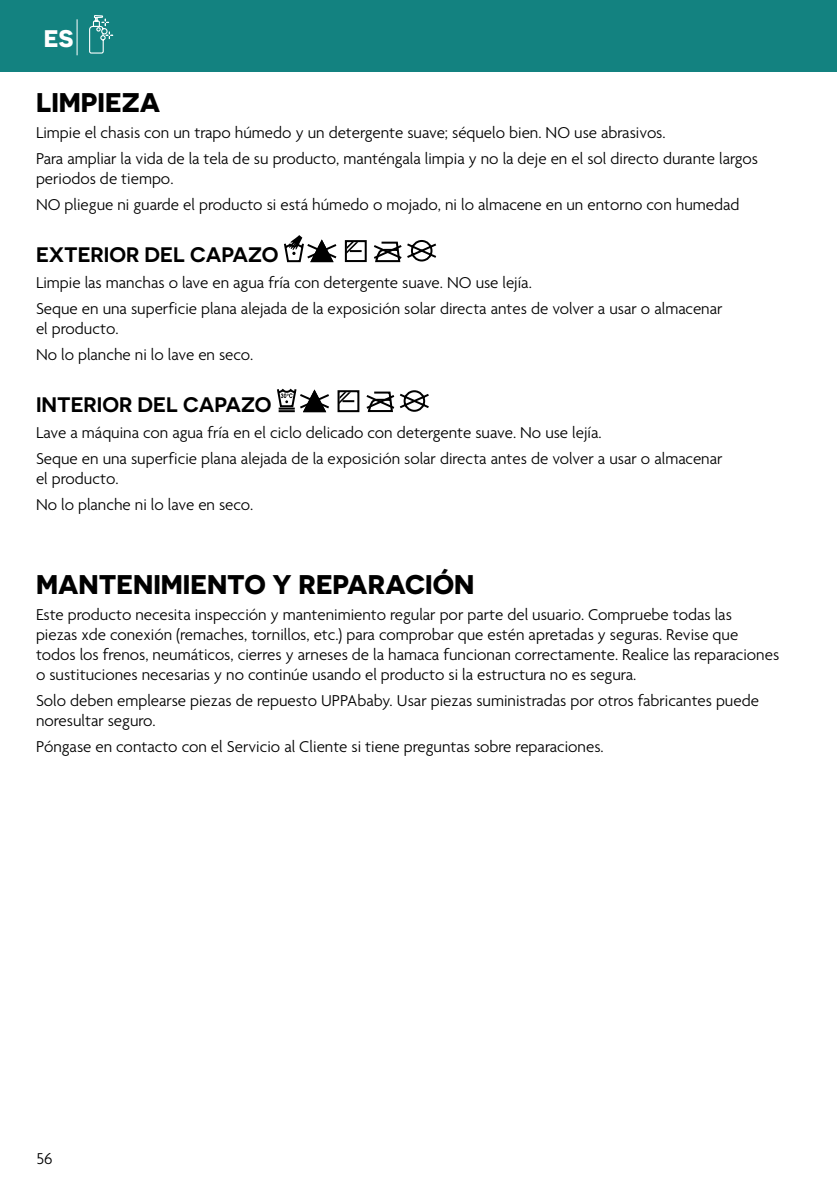
<style>
.page{position:relative;width:837px;height:1188px;background:#fff}
.page>*{position:absolute;margin:0;border:0;box-sizing:border-box;transform-origin:0 0}
.t1{font:700 27px "Novecentosanswide";color:#000}
.t2{font:600 21px "Novecentosanswide";color:#000}
.t3{font:300 17px/20px "Agenda";color:#000}
</style>
<div class="page">
<div style="left:0;top:0;width:837px;height:72px;background:#138280"></div>
<svg style="left:89px;top:15px;width:25px;height:39px"></svg>
<hr style="left:77px;top:19px;width:1px;height:36px;background:#fff">
<svg style="left:284px;top:235px;width:153px;height:28px"></svg>
<div style="left:345px;top:240px;width:22px;height:22px;border:2px solid #000"></div>
<svg style="left:277px;top:388px;width:152px;height:25px"></svg>
<div style="left:338px;top:390px;width:21px;height:22px;border:2px solid #000"></div>
<h3 class="t1" style="left:36px;top:86px;width:126px">LIMPIEZA</h3>
<p class="t3" style="left:36px;top:124px;width:631px">Limpie el chasis con un trapo húmedo y un detergente suave; séquelo bien. NO use abrasivos.</p>
<p class="t3" style="left:36px;top:150px;width:723px">Para ampliar la vida de la tela de su producto, manténgala limpia y no la deje en el sol directo durante largos periodos de tiempo.</p>
<p class="t3" style="left:36px;top:196px;width:705px">NO pliegue ni guarde el producto si está húmedo o mojado, ni lo almacene en un entorno con humedad</p>
<h4 class="t2" style="left:36px;top:242px;width:244px">EXTERIOR DEL CAPAZO</h4>
<p class="t3" style="left:36px;top:274px;width:497px">Limpie las manchas o lave en agua fría con detergente suave. NO use lejía.</p>
<p class="t3" style="left:36px;top:300px;width:688px">Seque en una superficie plana alejada de la exposición solar directa antes de volver a usar o almacenar el producto.</p>
<p class="t3" style="left:36px;top:346px;width:219px">No lo planche ni lo lave en seco.</p>
<h4 class="t2" style="left:36px;top:392px;width:237px">INTERIOR DEL CAPAZO</h4>
<p class="t3" style="left:36px;top:424px;width:567px">Lave a máquina con agua fría en el ciclo delicado con detergente suave. No use lejía.</p>
<p class="t3" style="left:36px;top:450px;width:688px">Seque en una superficie plana alejada de la exposición solar directa antes de volver a usar o almacenar el producto.</p>
<p class="t3" style="left:36px;top:496px;width:219px">No lo planche ni lo lave en seco.</p>
<h3 class="t1" style="left:36px;top:568px;width:440px">MANTENIMIENTO Y REPARACIÓN</h3>
<p class="t3" style="left:36px;top:606px;width:745px">Este producto necesita inspección y mantenimiento regular por parte del usuario. Compruebe todas las<br>piezas xde conexión (remaches, tornillos, etc.) para comprobar que estén apretadas y seguras. Revise que todos los frenos, neumáticos, cierres y arneses de la hamaca funcionan correctamente. Realice las reparaciones o sustituciones necesarias y no continúe usando el producto si la estructura no es segura.</p>
<p class="t3" style="left:36px;top:692px;width:724px">Solo deben emplearse piezas de repuesto UPPAbaby. Usar piezas suministradas por otros fabricantes puede noresultar seguro.</p>
<p class="t3" style="left:36px;top:738px;width:569px">Póngase en contacto con el Servicio al Cliente si tiene preguntas sobre reparaciones.</p>
<p class="t3" style="left:37px;top:1150px;width:18px">56</p>
</div>
